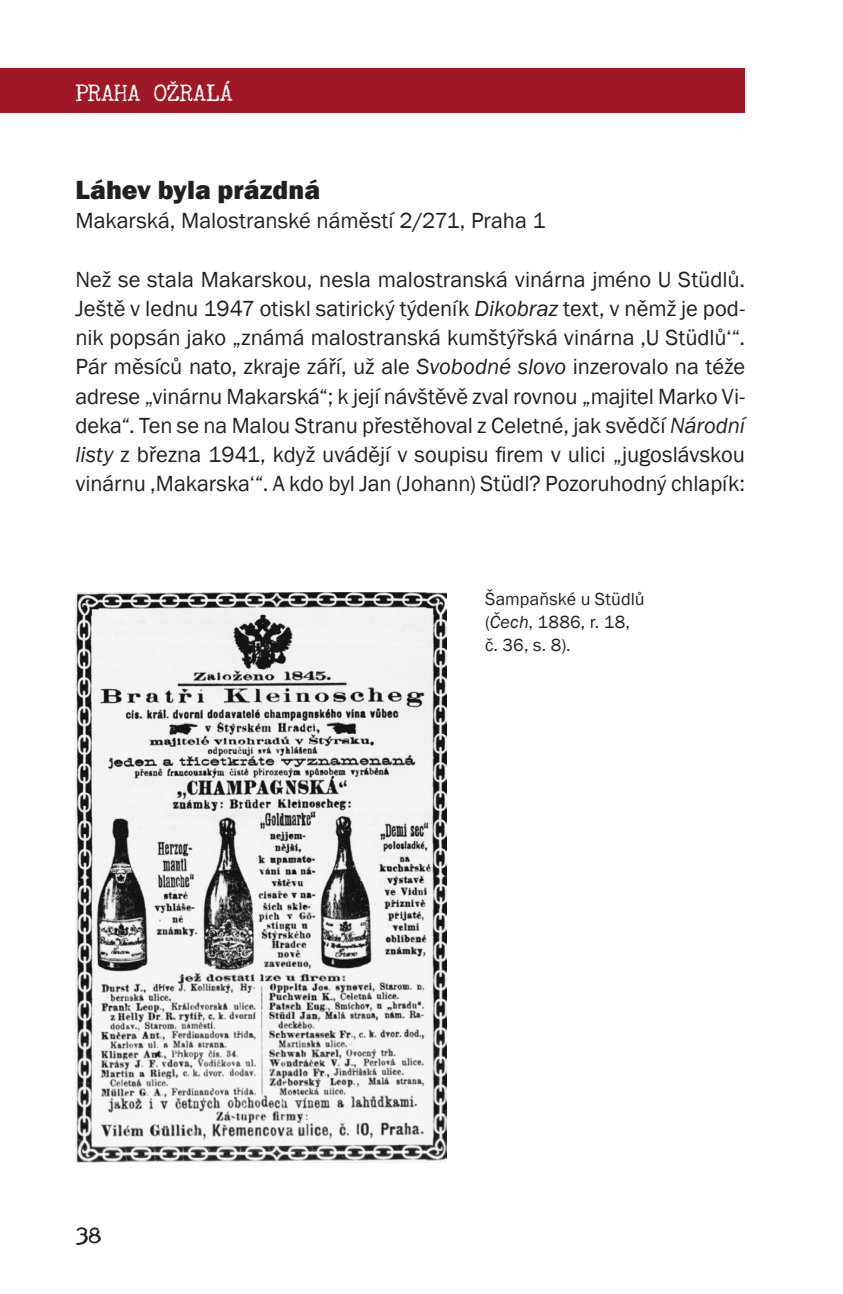
<style>
.page{position:relative;width:843px;height:1294px;background:#fff}
.page>*{position:absolute;margin:0;border:0;box-sizing:border-box;transform-origin:0 0}
.t1{font:800 27px "Franklin Gothic";color:#231f20}
.t2{font:22.5px/29.2px "Franklin Gothic";color:#231f20;text-align:justify}
.t3{font:22.5px "Underwood Champion";color:#fff}
.t4{font:22.5px "Underwood Champion";color:#231f20}
.t5{font:18px/23.2px "Franklin Gothic";letter-spacing:.01em;color:#231f20}
.s1{font-style:italic}
</style>
<div class="page">
<div style="left:0;top:68px;width:745px;height:45px;background:#9e1825"></div>
<img style="left:75px;top:592px;width:372px;height:570px">
<p class="t3" style="left:75px;top:80px;width:159px">PRAHA OZRALÁ</p>
<p class="t3" style="left:180px;top:89px;width:15px;rotate:-180deg">ˆ</p>
<p class="t1" style="left:75px;top:172px;width:246px">Láhev byla prázdná</p>
<p class="t2" style="left:75px;top:207px;width:472px">Makarská, Malostranské náměstí 2/271, Praha 1</p>
<p class="t2" style="left:75px;top:265px;width:671px">Než se stala Makarskou, nesla malostranská vinárna jméno U Stüdlů.<br>Ještě v lednu 1947 otiskl satirický týdeník <span class="s1">Dikobraz</span> text, v němž je pod&shy;nik popsán jako „známá malostranská kumštýřská vinárna ,U Stüdlů‘“.<br>Pár měsíců nato, zkraje září, už ale <span class="s1">Svobodné slovo</span> inzerovalo na téže adrese „vinárnu Makarská“; k její návštěvě zval rovnou „majitel Marko Vi&shy;deka“. Ten se na Malou Stranu přestěhoval z Celetné, jak svědčí <span class="s1">Národní listy</span> z března 1941, když uvádějí v soupisu firem v ulici „jugoslávskou vinárnu ,Makarska‘“. A kdo byl Jan (Johann) Stüdl? Pozoruhodný chlapík:</p>
<p class="t4" style="left:75px;top:1222px;width:28px">38</p>
<p class="t5" style="left:485px;top:587px;width:161px">Šampaňské u Stüdlů (<span class="s1">Čech</span>, 1886, r. 18, č. 36, s. 8).</p>
</div>
